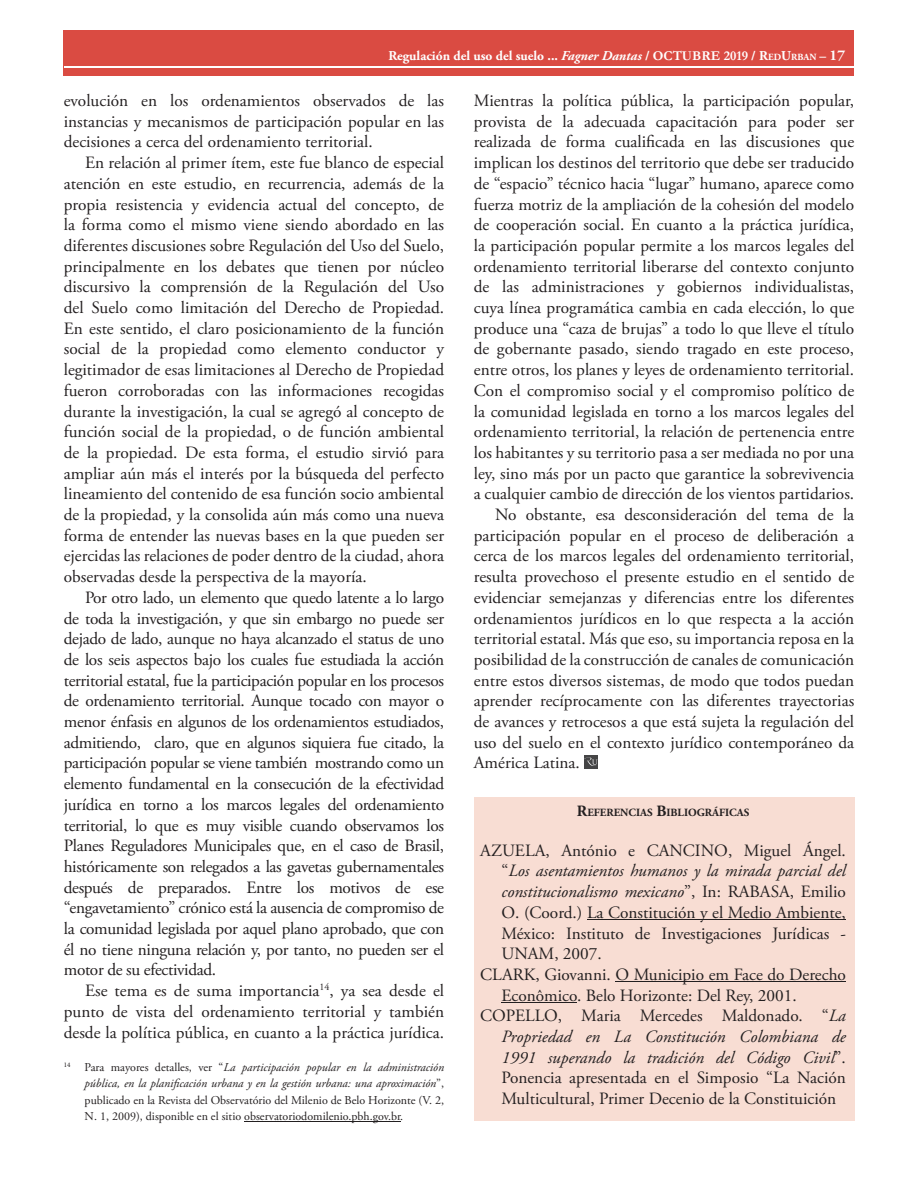
<style>
.page{position:relative;width:918px;height:1188px;background:#fff}
.page>*{position:absolute;margin:0;border:0;box-sizing:border-box;transform-origin:0 0}
.t1{font:17.25px/20.7px "Adobe Garamond Pro";color:#231f20;text-align:justify}
.t2{font:italic 17.25px "Adobe Garamond Pro";color:#231f20}
.t3{font:700 13.5px "Adobe Garamond Pro";color:#fff}
.t4{font:12px/16.5px "Adobe Garamond Pro";color:#231f20;text-align:justify}
.t5{font:700 10.95px "Adobe Garamond Pro";color:#231f20}
.t6{font:7.05px "Minion Pro";color:#231f20}
.s1{font-style:italic}
.s2{font-family:"Garamond"}
.s3{font-style:inherit}
.s4{font-size:9.45px}
.s5{font-size:15px;color:#fcfcfc}
.s6{font-size:15.75px}
.s7{font-style:normal}
</style>
<div class="page">
<hr style="left:244px;top:1121px;width:156px;height:1px;background:#231f20">
<div style="left:474px;top:797px;width:380px;height:323px;background:#f8ddd3"></div>
<hr style="left:587px;top:919px;width:259px;height:1px;background:#231f20">
<hr style="left:615px;top:981px;width:231px;height:1px;background:#231f20">
<hr style="left:502px;top:1002px;width:75px;height:1px;background:#231f20">
<img style="left:584px;top:755px;width:14px;height:14px">
<div style="left:64px;top:30px;width:790px;height:45px;background:#da4b42"></div>
<hr style="left:64px;top:66px;width:790px;height:2px;background:#fff">
<p class="t3" style="left:388px;top:47px;width:458px">Regulación del uso del suelo ... <span class="s1">Fagner Dantas</span> / <span class="s2">OCTUBRE 2019</span> / <span class="s3">R</span><span class="s4">ED</span><span class="s3">U</span><span class="s4">RBAN</span> – <span class="s5">17</span></p>
<p class="t1" style="left:64px;top:91px;width:382px">evolución en los ordenamientos observados de las instancias y mecanismos de participación popular en las decisiones a cerca del ordenamiento territorial.</p>
<p class="t1" style="left:64px;top:153px;width:382px;text-indent:21px">En relación al primer ítem, este fue blanco de especial atención en este estudio, en recurrencia, además de la propia resistencia y evidencia actual del concepto, de la forma como el mismo viene siendo abordado en las diferentes discusiones sobre Regulación del Uso del Suelo, principalmente en los debates que tienen por núcleo discursivo la comprensión de la Regulación del Uso del Suelo como limitación del Derecho de Propiedad.<br>En este sentido, el claro posicionamiento de la función social de la propiedad como elemento conductor y legitimador de esas limitaciones al Derecho de Propiedad fueron corroboradas con las informaciones recogidas durante la investigación, la cual se agregó al concepto de función social de la propiedad, o de función ambiental de la propiedad. De esta forma, el estudio sirvió para ampliar aún más el interés por la búsqueda del perfecto lineamiento del contenido de esa función socio ambiental de la propiedad, y la consolida aún más como una nueva forma de entender las nuevas bases en la que pueden ser ejercidas las relaciones de poder dentro de la ciudad, ahora observadas desde la perspectiva de la mayoría.</p>
<p class="t1" style="left:64px;top:588px;width:382px;text-indent:21px">Por otro lado, un elemento que quedo latente a lo largo de toda la investigación, y que sin embargo no puede ser dejado de lado, aunque no haya alcanzado el status de uno de los seis aspectos bajo los cuales fue estudiada la acción territorial estatal, fue la participación popular en los procesos de ordenamiento territorial. Aunque tocado con mayor o menor énfasis en algunos de los ordenamientos estudiados, admitiendo, claro, que en algunos siquiera fue citado, la participación popular se viene también mostrando como un elemento fundamental en la consecución de la efectividad jurídica en torno a los marcos legales del ordenamiento territorial, lo que es muy visible cuando observamos los Planes Reguladores Municipales que, en el caso de Brasil, históricamente son relegados a las gavetas gubernamentales después de preparados. Entre los motivos de ese “engavetamiento” crónico está la ausencia de compromiso de la comunidad legislada por aquel plano aprobado, que con él no tiene ninguna relación y, por tanto, no pueden ser el motor de su efectividad.</p>
<p class="t1" style="left:64px;top:981px;width:382px;text-indent:21px">Ese tema es de suma importancia<sup>14</sup>, ya sea desde el punto de vista del ordenamiento territorial y también desde la política pública, en cuanto a la práctica jurídica.</p>
<p class="t6" style="left:64px;top:1060px;width:8px">14</p>
<p class="t4" style="left:85px;top:1059px;width:361px">Para mayores detalles, ver “<span class="s1">La participación popular en la administración pública, en la planificación urbana y en la gestión urbana: una aproximación</span>”, publicado en la Revista del Observatório del Milenio de Belo Horizonte (V. 2, N. 1, 2009), disponible en el sitio observatoriodomilenio.pbh.gov.br.</p>
<p class="t1" style="left:474px;top:91px;width:382px">Mientras la política pública, la participación popular,</p>
<p class="t1" style="left:474px;top:112px;width:382px">provista de la adecuada capacitación para poder ser</p>
<p class="t1" style="left:474px;top:132px;width:382px">realizada de forma cualificada en las discusiones que</p>
<p class="t1" style="left:474px;top:153px;width:382px">implican los destinos del territorio que debe ser traducido</p>
<p class="t1" style="left:474px;top:174px;width:382px">de “espacio” técnico hacia “lugar” humano, aparece como</p>
<p class="t1" style="left:474px;top:194px;width:382px">fuerza motriz de la ampliación de la cohesión del modelo</p>
<p class="t1" style="left:474px;top:215px;width:382px">de cooperación social. En cuanto a la práctica jurídica,</p>
<p class="t1" style="left:474px;top:236px;width:382px">la participación popular permite a los marcos legales del</p>
<p class="t1" style="left:474px;top:256px;width:382px">ordenamiento territorial liberarse del contexto conjunto</p>
<p class="t1" style="left:474px;top:277px;width:382px">de las administraciones y gobiernos individualistas,</p>
<p class="t1" style="left:474px;top:298px;width:382px">cuya línea programática cambia en cada elección, lo que</p>
<p class="t1" style="left:474px;top:319px;width:382px">produce una “caza de brujas” a todo lo que lleve el título</p>
<p class="t1" style="left:474px;top:339px;width:382px">de gobernante pasado, siendo tragado en este proceso,</p>
<p class="t1" style="left:474px;top:360px;width:382px">entre otros, los planes y leyes de ordenamiento territorial.</p>
<p class="t1" style="left:474px;top:381px;width:382px">Con el compromiso social y el compromiso político de</p>
<p class="t1" style="left:474px;top:401px;width:382px">la comunidad legislada en torno a los marcos legales del</p>
<p class="t1" style="left:474px;top:422px;width:382px">ordenamiento territorial, la relación de pertenencia entre</p>
<p class="t1" style="left:474px;top:443px;width:382px">los habitantes y su territorio pasa a ser mediada no por una</p>
<p class="t1" style="left:474px;top:463px;width:382px">ley, sino más por un pacto que garantice la sobrevivencia</p>
<p class="t1" style="left:474px;top:484px;width:382px">a cualquier cambio de dirección de los vientos partidarios.</p>
<p class="t1" style="left:495px;top:505px;width:361px">No obstante, esa desconsideración del tema de la</p>
<p class="t1" style="left:474px;top:526px;width:382px">participación popular en el proceso de deliberación a</p>
<p class="t1" style="left:474px;top:546px;width:382px">cerca de los marcos legales del ordenamiento territorial,</p>
<p class="t1" style="left:474px;top:567px;width:382px">resulta provechoso el presente estudio en el sentido de</p>
<p class="t1" style="left:474px;top:588px;width:382px">evidenciar semejanzas y diferencias entre los diferentes</p>
<p class="t1" style="left:474px;top:608px;width:382px">ordenamientos jurídicos en lo que respecta a la acción</p>
<p class="t1" style="left:474px;top:629px;width:382px">territorial estatal. Más que eso, su importancia reposa en la</p>
<p class="t1" style="left:474px;top:650px;width:382px">posibilidad de la construcción de canales de comunicación</p>
<p class="t1" style="left:474px;top:670px;width:382px">entre estos diversos sistemas, de modo que todos puedan</p>
<p class="t1" style="left:474px;top:691px;width:382px">aprender recíprocamente con las diferentes trayectorias</p>
<p class="t1" style="left:474px;top:712px;width:382px">de avances y retrocesos a que está sujeta la regulación del</p>
<p class="t1" style="left:474px;top:733px;width:382px">uso del suelo en el contexto jurídico contemporáneo da</p>
<p class="t1" style="left:474px;top:753px;width:108px">América Latina.</p>
<p class="t5" style="left:577px;top:806px;width:174px"><span class="s6">R</span>EFERENCIAS <span class="s6">B</span>IBLIOGRÁFICAS</p>
<p class="t1" style="left:480px;top:841px;width:367px">AZUELA, António e CANCINO, Miguel Ángel.</p>
<p class="t2" style="left:502px;top:861px;width:346px"><span class="s7">“</span>Los asentamientos humanos y la mirada parcial del</p>
<p class="t2" style="left:502px;top:881px;width:346px">constitucionalismo mexicano<span class="s7">”, In: RABASA, Emilio</span></p>
<p class="t1" style="left:502px;top:903px;width:346px">O. (Coord.) La Constitución y el Medio Ambiente,</p>
<p class="t1" style="left:502px;top:923px;width:346px">México: Instituto de Investigaciones Jurídicas -</p>
<p class="t1" style="left:502px;top:944px;width:102px">UNAM, 2007.</p>
<p class="t1" style="left:480px;top:965px;width:367px">CLARK, Giovanni. O Municipio em Face do Derecho</p>
<p class="t1" style="left:502px;top:985px;width:297px">Econômico. Belo Horizonte: Del Rey, 2001.</p>
<p class="t1" style="left:480px;top:1006px;width:367px">COPELLO, Maria Mercedes Maldonado. “<span class="s1">La</span></p>
<p class="t2" style="left:502px;top:1026px;width:346px">Propriedad en La Constitución Colombiana de</p>
<p class="t2" style="left:502px;top:1047px;width:346px">1991 superando la tradición del Código Civil<span class="s7">”.</span></p>
<p class="t1" style="left:502px;top:1068px;width:346px">Ponencia apresentada en el Simposio “La Nación</p>
<p class="t1" style="left:502px;top:1089px;width:336px">Multicultural, Primer Decenio de la Constituición</p>
</div>
